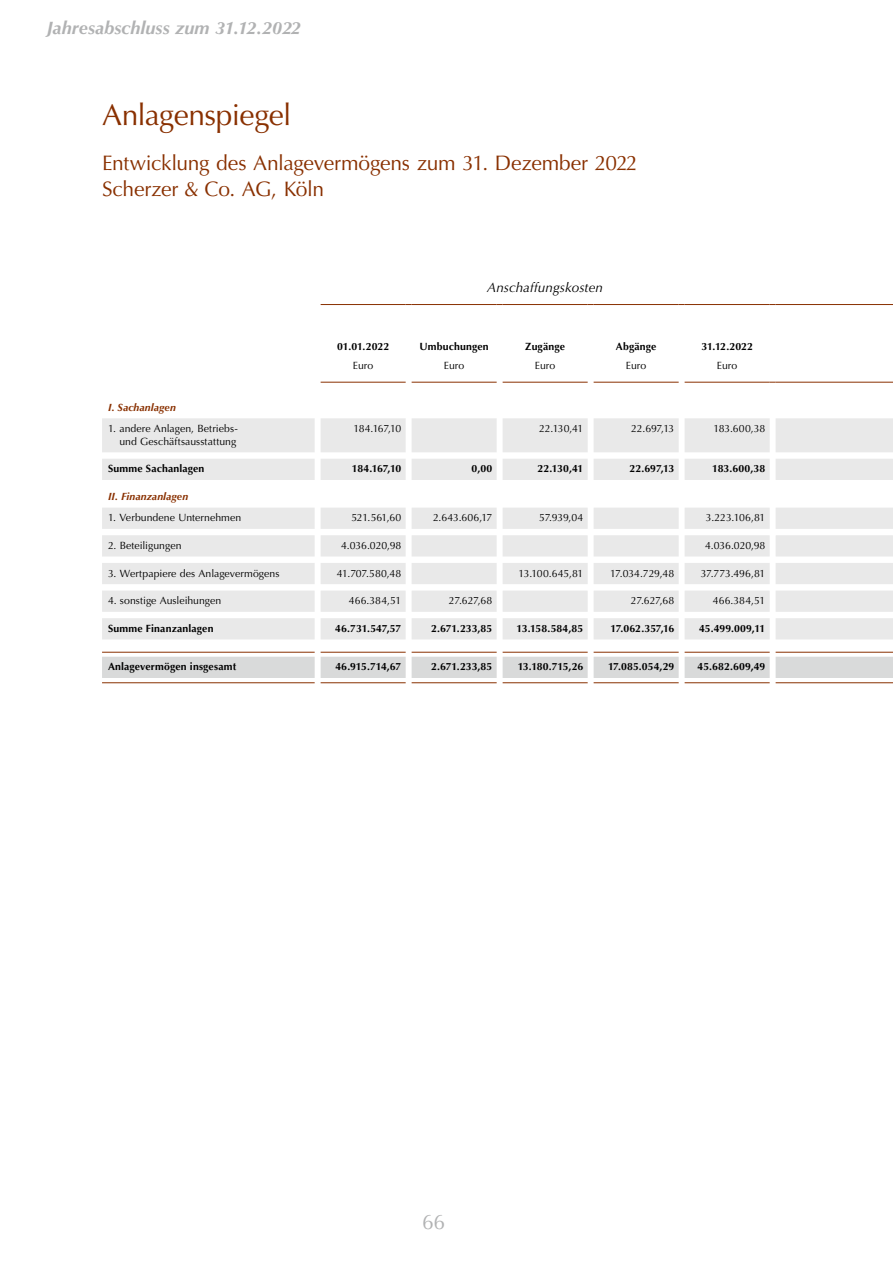
<style>
.page{position:relative;width:893px;height:1263px;background:#fff}
.page>*{position:absolute;margin:0;border:0;box-sizing:border-box;transform-origin:0 0}
.t1{font:30px "Optima LT Std";letter-spacing:-.02em;color:#893000}
.t2{font:21px/25.5px "Optima LT Std";letter-spacing:-.015em;color:#893000}
.t3{font:21px "Optima LT Std";color:#b1b2b3}
.t4{font:italic 700 18px "Optima LT Std";letter-spacing:.005em;color:#b1b2b3}
.t5{font:italic 13.5px "Optima LT Std";letter-spacing:.005em;color:#000}
.t6{font:10.5px/12.6px "Optima LT Std";color:#000;text-align:right}
.t7{font:700 10.5px "Optima LT Std";letter-spacing:.01em;color:#000}
.t8{font:italic 700 10.5px "Optima LT Std";letter-spacing:.01em;color:#893000}
.t9{font:700 10.5px "Optima LT Std";letter-spacing:-.015em;color:#000}
.t10{font:10.5px "Optima LT Std";letter-spacing:-.025em;color:#000}
.t11{font:700 10.5px "Optima LT Std";letter-spacing:-.01em;color:#000}
.t12{font:700 10.5px "Optima LT Std";letter-spacing:-.025em;color:#000}
</style>
<div class="page">
<svg style="left:102px;top:639px;width:791px;height:18px"></svg>
<svg style="left:102px;top:418px;width:791px;height:221px;fill:#e9e9e9"></svg>
<svg style="left:315px;top:529px;width:461px;height:61px"></svg>
<div style="left:102px;top:657px;width:791px;height:21px;background:#d9dada"></div>
<hr style="left:321px;top:382px;width:85px;height:1px;background:#893000">
<hr style="left:412px;top:382px;width:85px;height:1px;background:#893000">
<hr style="left:503px;top:382px;width:85px;height:1px;background:#893000">
<hr style="left:594px;top:382px;width:85px;height:1px;background:#893000">
<hr style="left:685px;top:382px;width:85px;height:1px;background:#893000">
<hr style="left:776px;top:382px;width:117px;height:1px;background:#893000">
<hr style="left:102px;top:682px;width:213px;height:1px;background:#893000">
<hr style="left:321px;top:682px;width:85px;height:1px;background:#893000">
<hr style="left:412px;top:682px;width:85px;height:1px;background:#893000">
<hr style="left:503px;top:682px;width:85px;height:1px;background:#893000">
<hr style="left:594px;top:682px;width:85px;height:1px;background:#893000">
<hr style="left:685px;top:682px;width:85px;height:1px;background:#893000">
<hr style="left:776px;top:682px;width:117px;height:1px;background:#893000">
<hr style="left:102px;top:652px;width:213px;height:1px;background:#893000">
<hr style="left:321px;top:652px;width:85px;height:1px;background:#893000">
<hr style="left:412px;top:652px;width:85px;height:1px;background:#893000">
<hr style="left:503px;top:652px;width:85px;height:1px;background:#893000">
<hr style="left:594px;top:652px;width:85px;height:1px;background:#893000">
<hr style="left:685px;top:652px;width:85px;height:1px;background:#893000">
<hr style="left:776px;top:652px;width:117px;height:1px;background:#893000">
<hr style="left:321px;top:304px;width:85px;height:1px;background:#893000">
<hr style="left:412px;top:304px;width:85px;height:1px;background:#893000">
<hr style="left:503px;top:304px;width:85px;height:1px;background:#893000">
<hr style="left:594px;top:304px;width:85px;height:1px;background:#893000">
<hr style="left:685px;top:304px;width:85px;height:1px;background:#893000">
<hr style="left:776px;top:304px;width:117px;height:1px;background:#893000">
<h3 class="t4" style="left:47px;top:18px;width:256px">Jahresabschluss zum 31.12.2022</h3>
<h1 class="t1" style="left:102px;top:98px;width:191px">Anlagenspiegel</h1>
<h2 class="t2" style="left:102px;top:151px;width:537px">Entwicklung des Anlagevermögens zum 31. Dezember 2022<br>Scherzer &amp; Co. AG, Köln</h2>
<p class="t5" style="left:487px;top:280px;width:117px">Anschaffungskosten</p>
<p class="t7" style="left:337px;top:340px;width:54px">01.01.2022</p>
<p class="t7" style="left:420px;top:340px;width:71px">Umbuchungen</p>
<p class="t7" style="left:525px;top:340px;width:41px">Zugänge</p>
<p class="t7" style="left:616px;top:340px;width:42px">Abgänge</p>
<p class="t7" style="left:701px;top:340px;width:53px">31.12.2022</p>
<p class="t6" style="left:353px;top:359px;width:22px">Euro</p>
<p class="t6" style="left:444px;top:359px;width:22px">Euro</p>
<p class="t6" style="left:535px;top:359px;width:22px">Euro</p>
<p class="t6" style="left:626px;top:359px;width:22px">Euro</p>
<p class="t6" style="left:717px;top:359px;width:22px">Euro</p>
<p class="t8" style="left:108px;top:401px;width:69px">I. Sachanlagen</p>
<p class="t6" style="left:108px;top:422px;width:131px">1. andere Anlagen, Betriebs&shy;und Geschäftsausstattung</p>
<p class="t6" style="left:353px;top:422px;width:49px">184.167,10</p>
<p class="t6" style="left:539px;top:422px;width:46px">22.130,41</p>
<p class="t6" style="left:631px;top:422px;width:45px">22.697,13</p>
<p class="t6" style="left:713px;top:422px;width:53px">183.600,38</p>
<p class="t7" style="left:108px;top:463px;width:98px">Summe Sachanlagen</p>
<p class="t7" style="left:352px;top:463px;width:51px">184.167,10</p>
<p class="t7" style="left:472px;top:463px;width:22px">0,00</p>
<p class="t7" style="left:538px;top:463px;width:47px">22.130,41</p>
<p class="t7" style="left:630px;top:463px;width:46px">22.697,13</p>
<p class="t7" style="left:712px;top:463px;width:55px">183.600,38</p>
<p class="t8" style="left:108px;top:490px;width:82px">II. Finanzanlagen</p>
<p class="t6" style="left:108px;top:512px;width:135px">1. Verbundene Unternehmen</p>
<p class="t6" style="left:351px;top:512px;width:52px">521.561,60</p>
<p class="t6" style="left:433px;top:512px;width:61px">2.643.606,17</p>
<p class="t6" style="left:539px;top:512px;width:46px">57.939,04</p>
<p class="t6" style="left:706px;top:512px;width:61px">3.223.106,81</p>
<p class="t6" style="left:108px;top:539px;width:75px">2. Beteiligungen</p>
<p class="t6" style="left:341px;top:539px;width:62px">4.036.020,98</p>
<p class="t6" style="left:705px;top:539px;width:62px">4.036.020,98</p>
<p class="t6" style="left:108px;top:567px;width:173px">3. Wertpapiere des Anlagevermögens</p>
<p class="t6" style="left:337px;top:567px;width:66px">41.707.580,48</p>
<p class="t10" style="left:519px;top:567px;width:66px">13.100.645,81</p>
<p class="t6" style="left:610px;top:567px;width:66px">17.034.729,48</p>
<p class="t6" style="left:701px;top:567px;width:66px">37.773.496,81</p>
<p class="t6" style="left:108px;top:594px;width:115px">4. sonstige Ausleihungen</p>
<p class="t6" style="left:349px;top:594px;width:54px">466.384,51</p>
<p class="t6" style="left:449px;top:594px;width:45px">27.627,68</p>
<p class="t6" style="left:631px;top:594px;width:45px">27.627,68</p>
<p class="t6" style="left:713px;top:594px;width:54px">466.384,51</p>
<p class="t7" style="left:108px;top:622px;width:107px">Summe Finanzanlagen</p>
<p class="t11" style="left:335px;top:622px;width:68px">46.731.547,57</p>
<p class="t7" style="left:431px;top:622px;width:63px">2.671.233,85</p>
<p class="t7" style="left:517px;top:622px;width:68px">13.158.584,85</p>
<p class="t9" style="left:610px;top:622px;width:65px">17.062.357,16</p>
<p class="t7" style="left:699px;top:622px;width:68px">45.499.009,11</p>
<p class="t7" style="left:108px;top:661px;width:130px">Anlagevermögen insgesamt</p>
<p class="t9" style="left:335px;top:661px;width:67px">46.915.714,67</p>
<p class="t7" style="left:431px;top:661px;width:63px">2.671.233,85</p>
<p class="t12" style="left:518px;top:661px;width:67px">13.180.715,26</p>
<p class="t7" style="left:608px;top:661px;width:68px">17.085.054,29</p>
<p class="t7" style="left:698px;top:661px;width:69px">45.682.609,49</p>
<h2 class="t3" style="left:422px;top:1210px;width:25px">66</h2>
</div>
